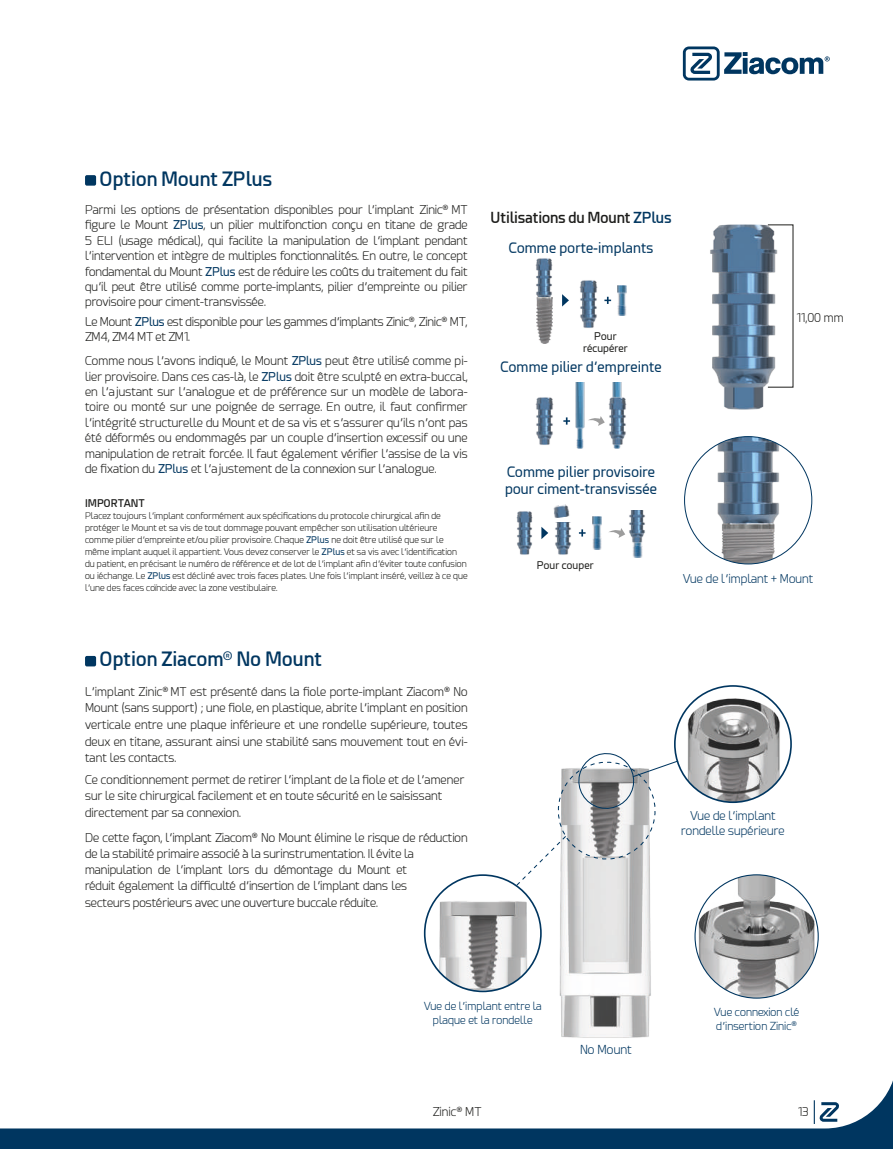
<style>
.page{position:relative;width:893px;height:1149px;background:#fff}
.page>*{position:absolute;margin:0;border:0;box-sizing:border-box;transform-origin:0 0}
.t1{font:600 19.5px "Esphimere";color:#003660}
.t2{font:600 15px "Esphimere";letter-spacing:-.01em;color:#1d1d1b}
.t3{font:14.25px/17.1px "Esphimere";color:#003660}
.t4{font:300 12.3px "Esphimere";color:#003660}
.t5{font:300 12px/15.3px "Esphimere";letter-spacing:-.01em;color:#1d1d1b;text-align:justify}
.t6{font:300 12px/15px "Esphimere";color:#003660;text-align:center}
.t7{font:300 10.95px/13.6px "Esphimere";color:#003660;text-align:center}
.t8{font:10.5px/12.6px "Esphimere";color:#1d1d1b;text-align:center}
.t9{font:600 10.5px "Esphimere";color:#1d1d1b}
.t10{font:300 9px/12px "Esphimere";color:#1d1d1b}
.s1{font-weight:400;color:#003660}
.s2{color:#003660}
</style>
<div class="page">
<img style="left:535px;top:258px;width:18px;height:48px">
<img style="left:618px;top:285px;width:8px;height:30px">
<img style="left:579px;top:280px;width:19px;height:48px">
<svg style="left:562px;top:294px;width:7px;height:12px"></svg>
<svg style="left:604px;top:297px;width:7px;height:7px"></svg>
<img style="left:592px;top:516px;width:10px;height:33px">
<svg style="left:579px;top:529px;width:7px;height:7px"></svg>
<img style="left:516px;top:511px;width:17px;height:44px">
<img style="left:553px;top:504px;width:17px;height:14px">
<img style="left:555px;top:522px;width:16px;height:33px">
<img style="left:633px;top:543px;width:9px;height:14px">
<img style="left:629px;top:510px;width:16px;height:33px">
<svg style="left:563px;top:417px;width:7px;height:7px"></svg>
<img style="left:535px;top:397px;width:19px;height:48px">
<img style="left:613px;top:382px;width:8px;height:67px">
<img style="left:575px;top:382px;width:9px;height:67px">
<img style="left:608px;top:396px;width:19px;height:49px">
<svg style="left:588px;top:416px;width:17px;height:10px"></svg>
<svg style="left:609px;top:528px;width:16px;height:9px"></svg>
<svg style="left:541px;top:527px;width:7px;height:12px"></svg>
<img style="left:536px;top:297px;width:16px;height:47px">
<img style="left:559px;top:886px;width:92px;height:152px">
<img style="left:426px;top:874px;width:113px;height:117px">
<div style="left:424px;top:874px;width:118px;height:117px;border:2px solid #003660;border-radius:50%"></div>
<img style="left:681px;top:693px;width:105px;height:109px">
<div style="left:674px;top:685px;width:118px;height:117px;border:2px solid #003660;border-radius:50%"></div>
<img style="left:695px;top:874px;width:123px;height:123px;border-radius:62px">
<svg style="left:515px;top:750px;width:164px;height:136px"></svg>
<div style="left:85px;top:655px;width:11px;height:11px;background:#003660;border-radius:2px"></div>
<div style="left:85px;top:175px;width:11px;height:10px;background:#003660;border-radius:2px"></div>
<img style="left:710px;top:224px;width:74px;height:186px">
<img style="left:711px;top:436px;width:74px;height:127px">
<svg style="left:0;top:1080px;width:893px;height:68px"></svg>
<svg style="left:814px;top:1099px;width:25px;height:24px"></svg>
<svg style="left:683px;top:46px;width:147px;height:34px"></svg>
<h1 class="t1" style="left:100px;top:166px;width:174px">Option Mount ZPlus</h1>
<p class="t5" style="left:85px;top:202px;width:384px">Parmi les options de présentation disponibles pour l’implant Zinic<sup>®</sup> MT figure le Mount <span class="s1">ZPlus</span>, un pilier multifonction conçu en titane de grade 5 ELI (usage médical), qui facilite la manipulation de l’implant pendant l’intervention et intègre de multiples fonctionnalités. En outre, le concept fondamental du Mount <span class="s1">ZPlus</span> est de réduire les coûts du traitement du fait qu’il peut être utilisé comme porte-implants, pilier d’empreinte ou pilier provisoire pour ciment-transvissée.</p>
<p class="t5" style="left:85px;top:314px;width:384px">Le Mount <span class="s1">ZPlus</span> est disponible pour les gammes d’implants Zinic<sup>®</sup>, Zinic<sup>®</sup> MT,<br>ZM4, ZM4 MT et ZM1.</p>
<p class="t5" style="left:85px;top:353px;width:384px">Comme nous l’avons indiqué, le Mount <span class="s1">ZPlus</span> peut être utilisé comme pi&shy;lier provisoire. Dans ces cas-là, le <span class="s1">ZPlus</span> doit être sculpté en extra-buccal, en l’ajustant sur l’analogue et de préférence sur un modèle de labora&shy;toire ou monté sur une poignée de serrage. En outre, il faut confirmer l’intégrité structurelle du Mount et de sa vis et s’assurer qu’ils n’ont pas été déformés ou endommagés par un couple d’insertion excessif ou une manipulation de retrait forcée. Il faut également vérifier l’assise de la vis de fixation du <span class="s1">ZPlus</span> et l’ajustement de la connexion sur l’analogue.</p>
<p class="t9" style="left:85px;top:496px;width:61px">IMPORTANT</p>
<p class="t10" style="left:85px;top:509px;width:384px">Placez toujours l’implant conformément aux spécifications du protocole chirurgical afin de protéger le Mount et sa vis de tout dommage pouvant empêcher son utilisation ultérieure comme pilier d’empreinte et/ou pilier provisoire. Chaque <span class="s1">ZPlus</span> ne doit être utilisé que sur le même implant auquel il appartient. Vous devez conserver le <span class="s1">ZPlus</span> et sa vis avec l’identification du patient, en précisant le numéro de référence et de lot de l’implant afin d’éviter toute confusion ou iéchange. Le <span class="s1">ZPlus</span> est décliné avec trois faces plates. Une fois l’implant inséré, veillez à ce que l’une des faces coïncide avec la zone vestibulaire.</p>
<p class="t2" style="left:491px;top:209px;width:183px">Utilisations du Mount <span class="s2">ZPlus</span></p>
<p class="t3" style="left:509px;top:240px;width:146px">Comme porte-implants</p>
<p class="t8" style="left:583px;top:330px;width:46px">Pour récupérer</p>
<p class="t3" style="left:501px;top:358px;width:163px">Comme pilier d’empreinte</p>
<p class="t5" style="left:797px;top:310px;width:49px">11,00 mm</p>
<p class="t3" style="left:505px;top:463px;width:154px">Comme pilier provisoire pour ciment-transvissée</p>
<p class="t8" style="left:537px;top:558px;width:58px">Pour couper</p>
<p class="t6" style="left:683px;top:571px;width:132px">Vue de l’implant + Mount</p>
<h1 class="t1" style="left:100px;top:647px;width:224px">Option Ziacom<sup>®</sup> No Mount</h1>
<p class="t5" style="left:85px;top:683px;width:384px;line-height:16.5px">L’implant Zinic<sup>®</sup> MT est présenté dans la fiole porte-implant Ziacom<sup>®</sup> No Mount (sans support) ; une fiole, en plastique, abrite l’implant en position verticale entre une plaque inférieure et une rondelle supérieure, toutes deux en titane, assurant ainsi une stabilité sans mouvement tout en évi&shy;tant les contacts.</p>
<p class="t5" style="left:85px;top:770px;width:381px;line-height:16.5px;text-align:left">Ce conditionnement permet de retirer l’implant de la fiole et de l’amener sur le site chirurgical facilement et en toute sécurité en le saisissant directement par sa connexion.</p>
<p class="t5" style="left:85px;top:829px;width:384px;line-height:16.4px;text-align:left">De cette façon, l’implant Ziacom<sup>®</sup> No Mount élimine le risque de réduction de la stabilité primaire associé à la surinstrumentation. Il évite la manipulation de l’implant lors du démontage du Mount et<br>réduit également la difficulté d’insertion de l’implant dans les<br>secteurs postérieurs avec une ouverture buccale réduite.</p>
<p class="t6" style="left:681px;top:807px;width:105px">Vue de l’implant rondelle supérieure</p>
<p class="t7" style="left:424px;top:999px;width:120px">Vue de l’implant entre la plaque et la rondelle</p>
<p class="t7" style="left:714px;top:1005px;width:87px;text-align:left">Vue connexion clé d’insertion Zinic<sup>®</sup></p>
<p class="t4" style="left:580px;top:1041px;width:54px">No Mount</p>
<p class="t5" style="left:433px;top:1104px;width:50px">Zinic<sup>®</sup> MT</p>
<p class="t5" style="left:797px;top:1104px;width:13px">13</p>
</div>
